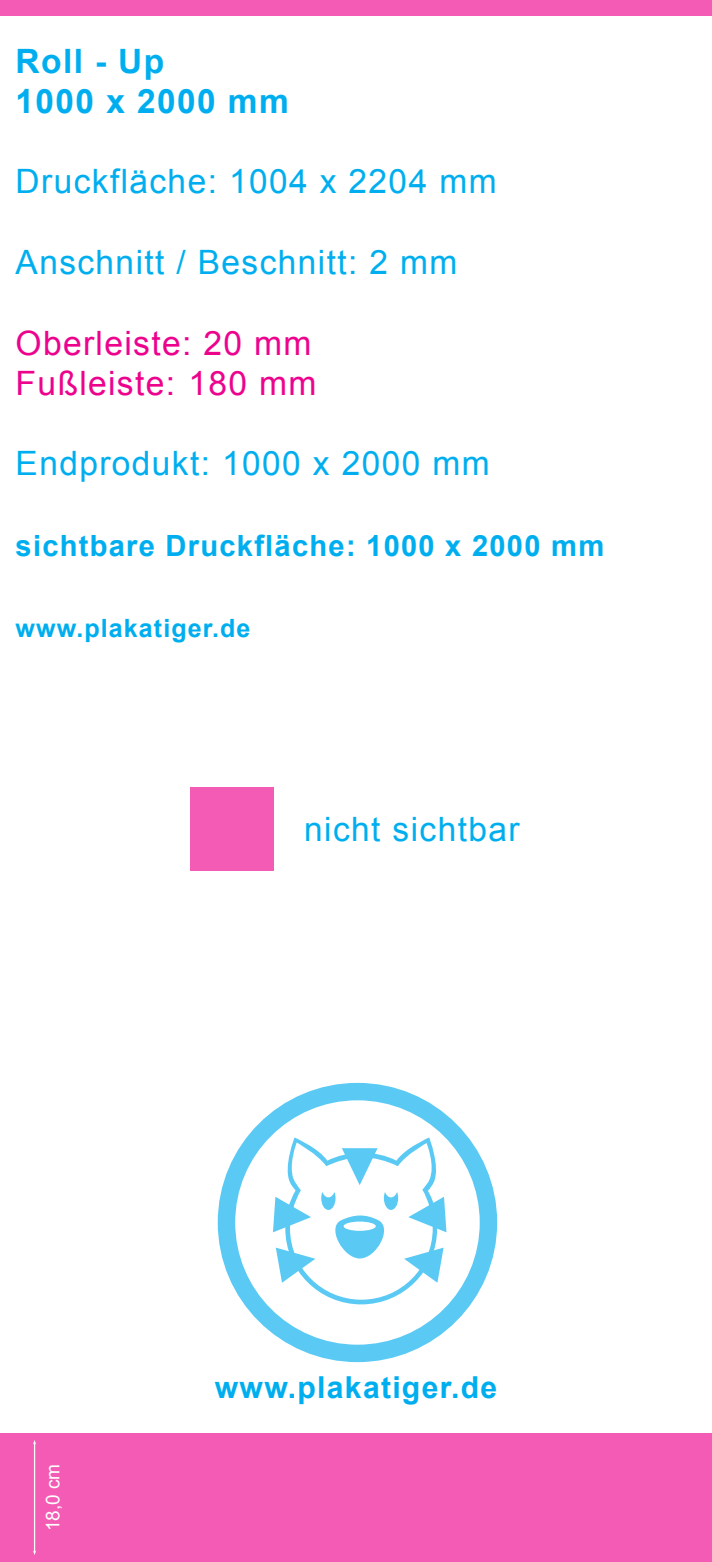
<style>
.page{position:relative;width:712px;height:1562px;background:#fff}
.page>*{position:absolute;margin:0;border:0;box-sizing:border-box;transform-origin:0 0}
.t1{font:33.58px "Arial";letter-spacing:.04em;color:#00aeef}
.t2{font:33.58px/40.3px "Arial";letter-spacing:.04em;color:#ed028c}
.t3{font:700 33.58px/40.3px "Arial";letter-spacing:.04em;color:#00aeef}
.t4{font:700 30.25px "Arial";letter-spacing:.04em;color:#00aeef}
.t5{font:700 29.25px "Arial";letter-spacing:.04em;color:#00aeef}
.t6{font:700 25.18px "Arial";letter-spacing:.04em;color:#00aeef}
.t7{font:19px "Arial";color:#fff}
</style>
<div class="page">
<div style="left:0;top:0;width:711px;height:16px;background:#f35bb4"></div>
<svg style="left:218px;top:1083px;width:279px;height:279px"></svg>
<svg style="left:273px;top:1137px;width:173px;height:167px"></svg>
<div style="left:190px;top:787px;width:83px;height:83px;background:#f35bb4"></div>
<div style="left:0;top:1433px;width:711px;height:129px;background:#f35bb4"></div>
<hr style="left:34px;top:1443px;width:1px;height:109px;background:#fff">
<p class="t3" style="left:16px;top:42px;width:275px">Roll - Up<br>1000 x 2000 mm</p>
<p class="t1" style="left:16px;top:160px;width:482px">Druckfläche: 1004 x 2204 mm</p>
<p class="t1" style="left:16px;top:240px;width:443px">Anschnitt / Beschnitt: 2 mm</p>
<p class="t2" style="left:16px;top:323px;width:302px">Oberleiste: 20 mm<br>Fußleiste: 180 mm</p>
<p class="t1" style="left:16px;top:442px;width:475px">Endprodukt: 1000 x 2000 mm</p>
<p class="t5" style="left:16px;top:526px;width:590px">sichtbare Druckfläche: 1000 x 2000 mm</p>
<p class="t6" style="left:16px;top:611px;width:236px">www.plakatiger.de</p>
<p class="t1" style="left:304px;top:807px;width:217px">nicht sichtbar</p>
<p class="t7" style="left:40px;top:1531px;width:69px;rotate:-90deg">18,0 cm</p>
<p class="t4" style="left:215px;top:1368px;width:284px">www.plakatiger.de</p>
</div>
